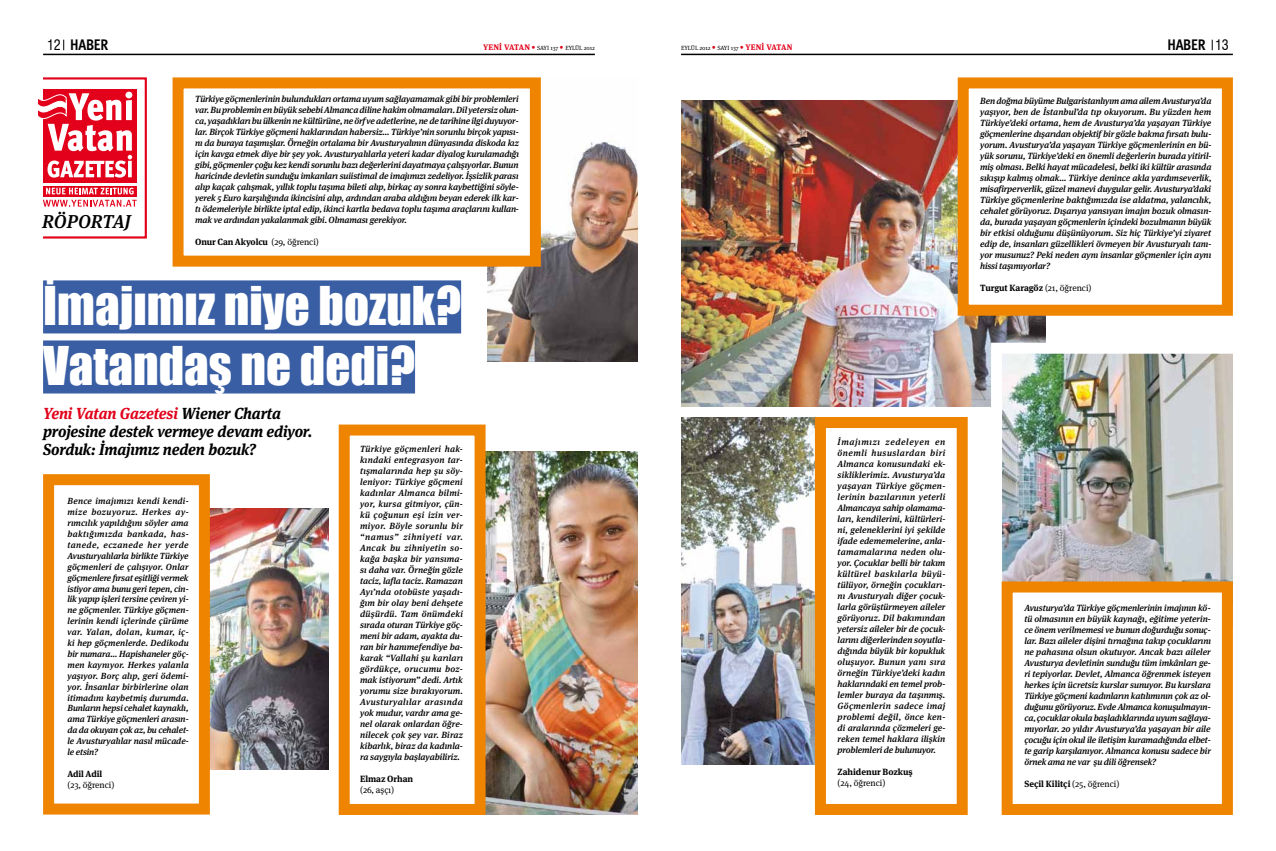
<style>
.page{position:relative;width:1276px;height:851px;background:#fff}
.page>*{position:absolute;margin:0;border:0;box-sizing:border-box;transform-origin:0 0}
.t1{font:49px/60px "Impact";color:#fff}
.t2{font:italic 500 18.6px "Meta Serif Pro";letter-spacing:-.005em;color:#000}
.t3{font:italic 700 16px/18px "Meta Serif Pro";letter-spacing:-.01em;color:#000;scale:.95 1}
.t4{font:700 15.3px "Meta Cond Pro";letter-spacing:-.015em;color:#000}
.t5{font:italic 500 9px/11px "Meta Serif Pro";letter-spacing:-.015em;color:#000;text-align:justify}
.t6{font:700 9px "Meta Serif Pro";letter-spacing:-.005em;color:#000}
.t7{font:9px "Meta Serif Pro";letter-spacing:-.005em;color:#000}
.t8{font:italic 500 8.9px/10.9px "Meta Serif Pro";letter-spacing:-.005em;color:#000;text-align:justify}
.t9{font:700 8.9px "Meta Serif Pro";letter-spacing:-.015em;color:#000}
.t10{font:6px "Meta Serif Pro";letter-spacing:-.01em;color:#000}
.s1{font-family:"Swiss 721 BT";font-weight:400;font-stretch:condensed;font-size:14px}
.s2{font-weight:700;font-size:8px;color:#e2001a}
.s3{font-style:italic;font-size:8px;color:#e2001a}
.s4{font-weight:400}
.s5{color:#e2001a}
.s6{font-size:8.9px}
</style>
<div class="page">
<hr style="left:43px;top:54px;width:552px;height:1px;background:#000">
<hr style="left:681px;top:54px;width:552px;height:1px;background:#000">
<img style="left:210px;top:508px;width:119px;height:261px">
<img style="left:681px;top:418px;width:134px;height:346px">
<img style="left:485px;top:452px;width:153px;height:362px">
<img style="left:487px;top:140px;width:151px;height:221px">
<div style="left:34px;top:77px;width:113px;height:161px;background:#fff;border:2px solid #e2001a"></div>
<div style="left:21px;top:61px;width:22px;height:189px;background:#fff"></div>
<img style="left:681px;top:100px;width:364px;height:306px">
<img style="left:1003px;top:354px;width:229px;height:227px">
<div style="left:43px;top:280px;width:418px;height:53px;background:#395ea4"></div>
<div style="left:43px;top:340px;width:372px;height:53px;background:#395ea4"></div>
<div style="left:339px;top:424px;width:146px;height:390px;background:#fff;border:11px solid #ef8400"></div>
<div style="left:43px;top:474px;width:167px;height:340px;background:#fff;border:11px solid #ef8400"></div>
<div style="left:172px;top:77px;width:369px;height:189px;background:#fff;border:11px solid #ef8400"></div>
<div style="left:815px;top:417px;width:152px;height:397px;background:#fff;border:11px solid #ef8400"></div>
<div style="left:1001px;top:581px;width:232px;height:233px;background:#fff;border:11px solid #ef8400"></div>
<div style="left:957px;top:77px;width:276px;height:238px;background:#fff;border:11px solid #ef8400"></div>
<svg style="left:43px;top:200px;width:94px;height:7px"></svg>
<div style="left:43px;top:89px;width:94px;height:93px;background:#e2001a"></div>
<svg style="left:43px;top:186px;width:94px;height:10px"></svg>
<svg style="left:46px;top:188px;width:88px;height:6px"></svg>
<svg style="left:37px;top:91px;width:95px;height:86px"></svg>
<h3 class="t4" style="left:47px;top:35px;width:63px"><span class="s1">12</span> HABER</h3>
<p class="t10" style="left:483px;top:44px;width:113px"><span class="s2">Yenİ VATAN</span> <span class="s3">•</span> SAYI 137 <span class="s3">•</span> EYLÜL 2012</p>
<p class="t10" style="left:681px;top:44px;width:112px">EYLÜL 2012 <span class="s3">•</span> SAYI 137 <span class="s3">•</span> <span class="s2">Yenİ VATAN</span></p>
<h3 class="t4" style="left:1167px;top:35px;width:63px">HABER <span class="s1">13</span></h3>
<h2 class="t2" style="left:42px;top:207px;width:90px">RÖPORTAJ</h2>
<p class="t5" style="left:195px;top:93px;width:325px">Türkiye göçmenlerinin bulundukları ortama uyum sağlayamamak gibi bir problemleri var. Bu problemin en büyük sebebi Almanca diline hakim olmamaları. Dil yetersiz olun&shy;ca, yaşadıkları bu ülkenin ne kültürüne, ne örf ve adetlerine, ne de tarihine ilgi duyuyor&shy;lar. Birçok Türkiye göçmeni haklarından habersiz… Türkiye’nin sorunlu birçok yapısı&shy;nı da buraya taşımışlar. Örneğin ortalama bir Avusturyalının dünyasında diskoda kız için kavga etmek diye bir şey yok. Avusturyalılarla yeteri kadar diyalog kurulamadığı gibi, göçmenler çoğu kez kendi sorunlu bazı değerlerini dayatmaya çalışıyorlar. Bunun haricinde devletin sunduğu imkanları suiistimal de imajımızı zedeliyor. İşsizlik parası alıp kaçak çalışmak, yıllık toplu taşıma bileti alıp, birkaç ay sonra kaybettiğini söyle&shy;yerek 5 Euro karşılığında ikincisini alıp, ardından araba aldığını beyan ederek ilk kar&shy;tı ödemeleriyle birlikte iptal edip, ikinci kartla bedava toplu taşıma araçlarını kullan&shy;mak ve ardından yakalanmak gibi. Olmaması gerekiyor.</p>
<p class="t6" style="left:195px;top:235px;width:125px">Onur Can Akyolcu <span class="s4">(29, öğrenci)</span></p>
<h1 class="t1" style="left:43px;top:274px;width:419px">İmajımız niye bozuk?<br>Vatandaş ne dedi?</h1>
<h3 class="t3" style="left:43px;top:403px;width:285px"><span class="s5">Yeni Vatan Gazetesi</span> Wiener Charta projesine destek vermeye devam ediyor.<br>Sorduk: İmajımız neden bozuk?</h3>
<p class="t8" style="left:67px;top:495px;width:123px">Bence imajımızı kendi kendi&shy;mize bozuyoruz. Herkes ay&shy;rımcılık yapıldığını söyler ama baktığımızda bankada, has&shy;tanede, eczanede her yerde Avusturyalılarla birlikte Türkiye göçmenleri de çalışıyor. Onlar göçmenlere fırsat eşitliği vermek istiyor ama bunu geri tepen, cin&shy;lik yapıp işleri tersine çeviren yi&shy;ne göçmenler. Türkiye göçmen&shy;lerinin kendi içlerinde çürüme var. Yalan, dolan, kumar, iç&shy;ki hep göçmenlerde. Dedikodu bir numara… Hapishaneler göç&shy;men kaynıyor. Herkes yalanla yaşıyor. Borç alıp, geri ödemi&shy;yor. İnsanlar birbirlerine olan itimadını kaybetmiş durumda.<br>Bunların hepsi cehalet kaynaklı, ama Türkiye göçmenleri arasın&shy;da da okuyan çok az, bu cehalet&shy;le Avusturyalılar nasıl mücade&shy;le etsin?</p>
<p class="t9" style="left:67px;top:766px;width:36px">Adil Adil</p>
<p class="t7" style="left:67px;top:778px;width:48px"><span class="s6">(23,</span> öğrenci<span class="s6">)</span></p>
<p class="t5" style="left:360px;top:442px;width:104px">Türkiye göçmenleri hak&shy;kındaki entegrasyon tar&shy;tışmalarında hep şu söy&shy;leniyor: Türkiye göçmeni kadınlar Almanca bilmi&shy;yor, kursa gitmiyor, çün&shy;kü çoğunun eşi izin ver&shy;miyor. Böyle sorunlu bir “namus” zihniyeti var.<br>Ancak bu zihniyetin so&shy;kağa başka bir yansıma&shy;sı daha var. Örneğin gözle taciz, lafla taciz. Ramazan Ayı’nda otobüste yaşadı&shy;ğım bir olay beni dehşete düşürdü. Tam önümdeki sırada oturan Türkiye göç&shy;meni bir adam, ayakta du&shy;ran bir hanımefendiye ba&shy;karak “Vallahi şu karıları gördükçe, orucumu boz&shy;mak istiyorum” dedi. Artık yorumu size bırakıyorum.<br>Avusturyalılar arasında yok mudur, vardır ama ge&shy;nel olarak onlardan öğre&shy;nilecek çok şey var. Biraz kibarlık, biraz da kadınla&shy;ra saygıyla başlayabiliriz.</p>
<p class="t6" style="left:360px;top:771px;width:55px">Elmaz Orhan</p>
<p class="t7" style="left:360px;top:783px;width:35px">(26, aşçı)</p>
<p class="t5" style="left:980px;top:95px;width:233px">Ben doğma büyüme Bulgaristanlıyım ama ailem Avusturya’da yaşıyor, ben de İstanbul’da tıp okuyorum. Bu yüzden hem Türkiye’deki ortama, hem de Avusturya’da yaşayan Türkiye göçmenlerine dışarıdan objektif bir gözle bakma fırsatı bulu&shy;yorum. Avusturya’da yaşayan Türkiye göçmenlerinin en bü&shy;yük sorunu, Türkiye’deki en önemli değerlerin burada yitiril&shy;miş olması. Belki hayat mücadelesi, belki iki kültür arasında sıkışıp kalmış olmak… Türkiye denince akla yardımseverlik, misafirperverlik, güzel manevi duygular gelir. Avusturya’daki Türkiye göçmenlerine baktığımızda ise aldatma, yalancılık, cehalet görüyoruz. Dışarıya yansıyan imajın bozuk olmasın&shy;da, burada yaşayan göçmenlerin içindeki bozulmanın büyük bir etkisi olduğunu düşünüyorum. Siz hiç Türkiye’yi ziyaret edip de, insanları güzellikleri övmeyen bir Avusturyalı tanı&shy;yor musunuz? Peki neden aynı insanlar göçmenler için aynı hissi taşımıyorlar?</p>
<p class="t6" style="left:980px;top:281px;width:113px">Turgut Karagöz <span class="s4">(21, öğrenci)</span></p>
<p class="t5" style="left:837px;top:435px;width:109px">İmajımızı zedeleyen en önemli hususlardan biri Almanca konusundaki ek&shy;sikliklerimiz. Avusturya’da yaşayan Türkiye göçmen&shy;lerinin bazılarının yeterli Almancaya sahip olamama&shy;ları, kendilerini, kültürleri&shy;ni, geleneklerini iyi şekilde ifade edememelerine, anla&shy;tamamalarına neden olu&shy;yor. Çocuklar belli bir takım kültürel baskılarla büyü&shy;tülüyor, örneğin çocukları&shy;nı Avusturyalı diğer çocuk&shy;larla görüştürmeyen aileler görüyoruz. Dil bakımından yetersiz aileler bir de çocuk&shy;larını diğerlerinden soyutla&shy;dığında büyük bir kopukluk oluşuyor. Bunun yanı sıra örneğin Türkiye’deki kadın haklarındaki en temel prob&shy;lemler buraya da taşınmış.<br>Göçmenlerin sadece imaj problemi değil, önce ken&shy;di aralarında çözmeleri ge&shy;reken temel haklara ilişkin problemleri de bulunuyor.</p>
<p class="t6" style="left:837px;top:764px;width:77px">Zahidenur Bozkuş</p>
<p class="t7" style="left:837px;top:776px;width:49px">(24, öğrenci)</p>
<p class="t5" style="left:1024px;top:602px;width:188px">Avusturya’da Türkiye göçmenlerinin imajının kö&shy;tü olmasının en büyük kaynağı, eğitime yeterin&shy;ce önem verilmemesi ve bunun doğurduğu sonuç&shy;lar. Bazı aileler dişini tırnağına takıp çocuklarını ne pahasına olsun okutuyor. Ancak bazı aileler Avusturya devletinin sunduğu tüm imkânları ge&shy;ri tepiyorlar. Devlet, Almanca öğrenmek isteyen herkes için ücretsiz kurslar sunuyor. Bu kurslara Türkiye göçmeni kadınların katılımının çok az ol&shy;duğunu görüyoruz. Evde Almanca konuşulmayın&shy;ca, çocuklar okula başladıklarında uyum sağlaya&shy;mıyorlar. 20 yıldır Avusturya’da yaşayan bir aile çocuğu için okul ile iletişim kuramadığında elbet&shy;te garip karşılanıyor. Almanca konusu sadece bir örnek ama ne var şu dili öğrensek?</p>
<p class="t6" style="left:1024px;top:776px;width:97px">Seçil Kilitçi <span class="s4">(25, öğrenci)</span></p>
</div>
